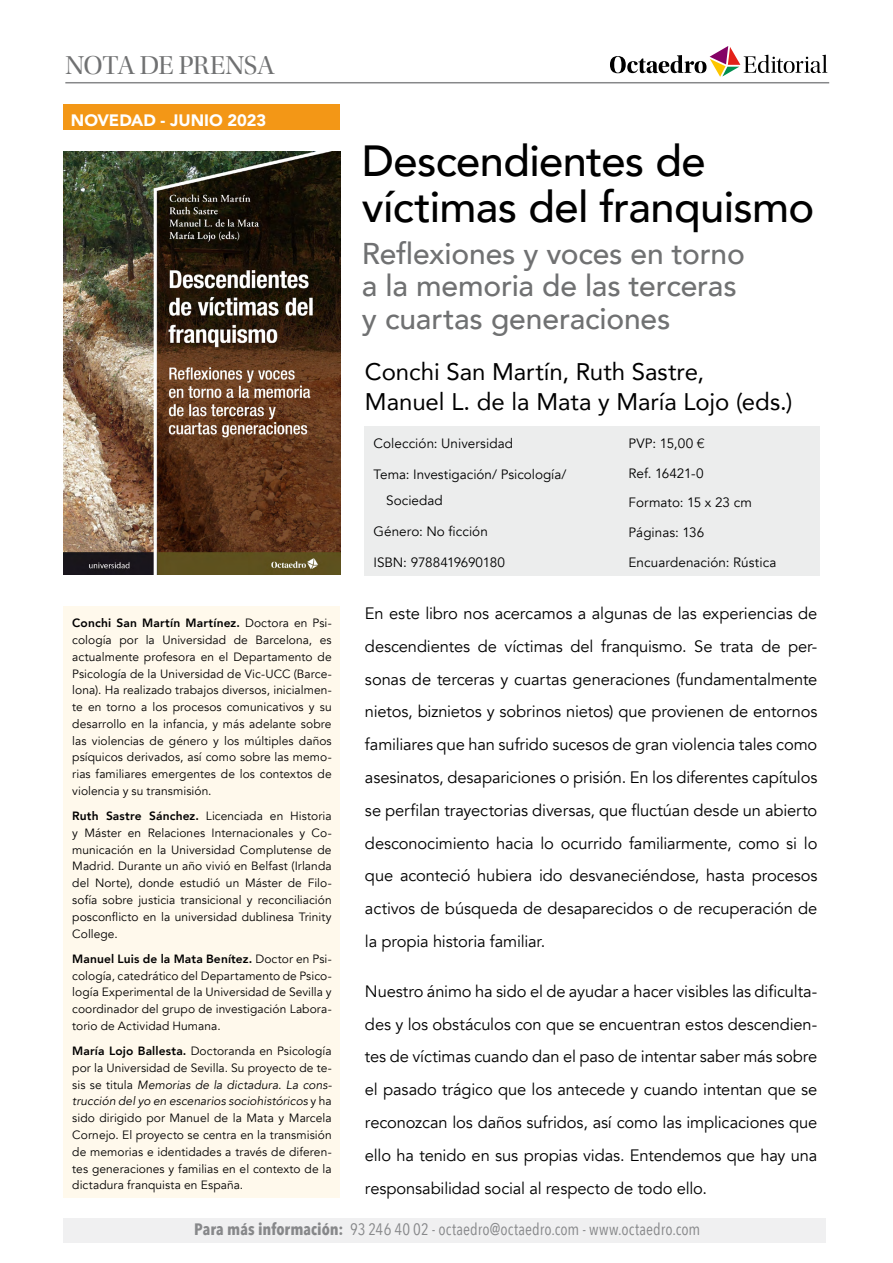
<style>
.page{position:relative;width:893px;height:1263px;background:#fff}
.page>*{position:absolute;margin:0;border:0;box-sizing:border-box;transform-origin:0 0}
._1{font:500 43.5px/46px "Avenir";letter-spacing:-.015em;color:#000}
.Subtitol-ok{font:500 30px/32.5px "Avenir";letter-spacing:-.005em;color:#707172}
.t1{font:27px "Utopia Std Disp";letter-spacing:-.02em;color:#707172}
.Autor-1{font:24px/30px "Avenir";color:#000}
.Sinopsis{font:16.5px/32.8px "Avenir";letter-spacing:-.01em;color:#000;text-align:justify}
.t2{font:16.5px "Avenir Next Condensed";letter-spacing:.005em;color:#87888a}
.t3{font:900 16.5px "Avenir";letter-spacing:-.005em;color:#fff}
.Datos{font:13.5px/26.5px "Avenir";color:#000}
.Text_Autor{font:12px/16.8px "Avenir";letter-spacing:.005em;color:#000;text-align:justify}
.s1{font-weight:800}
.s2{font-style:italic}
.s3{font-family:"Helvetica Neue LT Std";font-weight:300}
.s4{font-weight:700}
</style>
<div class="page">
<div style="left:64px;top:1218px;width:762px;height:25px;background:#f0f0f1"></div>
<img style="left:64px;top:151px;width:276px;height:424px">
<svg style="left:610px;top:46px;width:217px;height:31px"></svg>
<hr style="left:65px;top:82px;width:764px;height:1px;background:#87888a">
<div style="left:64px;top:607px;width:276px;height:591px;background:#fff9ec"></div>
<div style="left:365px;top:426px;width:455px;height:149px;background:#eceded"></div>
<div style="left:64px;top:105px;width:276px;height:25px;background:#f39716"></div>
<p class="t1" style="left:65px;top:51px;width:211px">NOTA DE PRENSA</p>
<p class="t3" style="left:71px;top:106px;width:197px">NOVEDAD - JUNIO 2023</p>
<p class="Text_Autor" style="left:72px;top:615px;width:261px"><span class="s1">Conchi San Martín Martínez.</span> Doctora en Psi&shy;cología por la Universidad de Barcelona, es actualmente profesora en el Departamento de Psicología de la Universidad de Vic-UCC (Barce&shy;lona). Ha realizado trabajos diversos, inicialmen&shy;te en torno a los procesos comunicativos y su desarrollo en la infancia, y más adelante sobre las violencias de género y los múltiples daños psíquicos derivados, así como sobre las memo&shy;rias familiares emergentes de los contextos de violencia y su transmisión.</p>
<p class="Text_Autor" style="left:72px;top:808px;width:261px"><span class="s1">Ruth Sastre Sánchez.</span> Licenciada en Historia y Máster en Relaciones Internacionales y Co&shy;municación en la Universidad Complutense de Madrid. Durante un año vivió en Belfast (Irlanda del Norte), donde estudió un Máster de Filo&shy;sofía sobre justicia transicional y reconciliación posconflicto en la universidad dublinesa Trinity College.</p>
<p class="Text_Autor" style="left:72px;top:950px;width:261px"><span class="s1">Manuel Luis de la Mata Benítez.</span> Doctor en Psi&shy;cología, catedrático del Departamento de Psico&shy;logía Experimental de la Universidad de Sevilla y coordinador del grupo de investigación Labora&shy;torio de Actividad Humana.</p>
<p class="Text_Autor" style="left:72px;top:1043px;width:261px"><span class="s1">María Lojo Ballesta.</span> Doctoranda en Psicología por la Universidad de Sevilla. Su proyecto de te&shy;sis se titula <span class="s2">Memorias de la dictadura. La cons&shy;trucción del yo en escenarios sociohistóricos</span> y ha sido dirigido por Manuel de la Mata y Marcela Cornejo. El proyecto se centra en la transmisión de memorias e identidades a través de diferen&shy;tes generaciones y familias en el contexto de la dictadura franquista en España.</p>
<p class="_1" style="left:362px;top:136px;width:454px">Descendientes de víctimas del franquismo</p>
<p class="Subtitol-ok" style="left:362px;top:235px;width:384px">Reflexiones y voces en torno a la memoria de las terceras y cuartas generaciones</p>
<p class="Autor-1" style="left:365px;top:356px;width:429px">Conchi San Martín, Ruth Sastre,<br>Manuel L. de la Mata y María Lojo (eds.)</p>
<p class="Datos" style="left:373px;top:430px;width:141px">Colección: Universidad</p>
<p class="Datos" style="left:386px;top:461px;width:182px;text-indent:-13px">Tema: Investigación/ Psicología/<br>Sociedad</p>
<p class="Datos" style="left:373px;top:518px;width:116px">Género: No ficción</p>
<p class="Datos" style="left:373px;top:549px;width:133px">ISBN: 9788419690180</p>
<p class="Datos" style="left:629px;top:430px;width:77px">PVP: 15,00 <span class="s3">€</span></p>
<p class="Datos" style="left:629px;top:460px;width:77px">Ref. 16421-0</p>
<p class="Datos" style="left:629px;top:490px;width:125px">Formato: 15 x 23 cm</p>
<p class="Datos" style="left:629px;top:519px;width:77px">Páginas: 136</p>
<p class="Datos" style="left:629px;top:549px;width:149px">Encuardenación: Rústica</p>
<p class="Sinopsis" style="left:365px;top:597px;width:454px">En este libro nos acercamos a algunas de las experiencias de descendientes de víctimas del franquismo. Se trata de per&shy;sonas de terceras y cuartas generaciones (fundamentalmente nietos, biznietos y sobrinos nietos) que provienen de entornos familiares que han sufrido sucesos de gran violencia tales como asesinatos, desapariciones o prisión. En los diferentes capítulos se perfilan trayectorias diversas, que fluctúan desde un abierto desconocimiento hacia lo ocurrido familiarmente, como si lo que aconteció hubiera ido desvaneciéndose, hasta procesos activos de búsqueda de desaparecidos o de recuperación de la propia historia familiar.</p>
<p class="Sinopsis" style="left:365px;top:975px;width:454px">Nuestro ánimo ha sido el de ayudar a hacer visibles las dificulta&shy;des y los obstáculos con que se encuentran estos descendien&shy;tes de víctimas cuando dan el paso de intentar saber más sobre el pasado trágico que los antecede y cuando intentan que se reconozcan los daños sufridos, así como las implicaciones que ello ha tenido en sus propias vidas. Entendemos que hay una responsabilidad social al respecto de todo ello.</p>
<h3 class="t2" style="left:194px;top:1214px;width:508px"><span class="s4">Para más información:</span> 93 246 40 02 - octaedro@octaedro.com - www.octaedro.com</h3>
</div>
